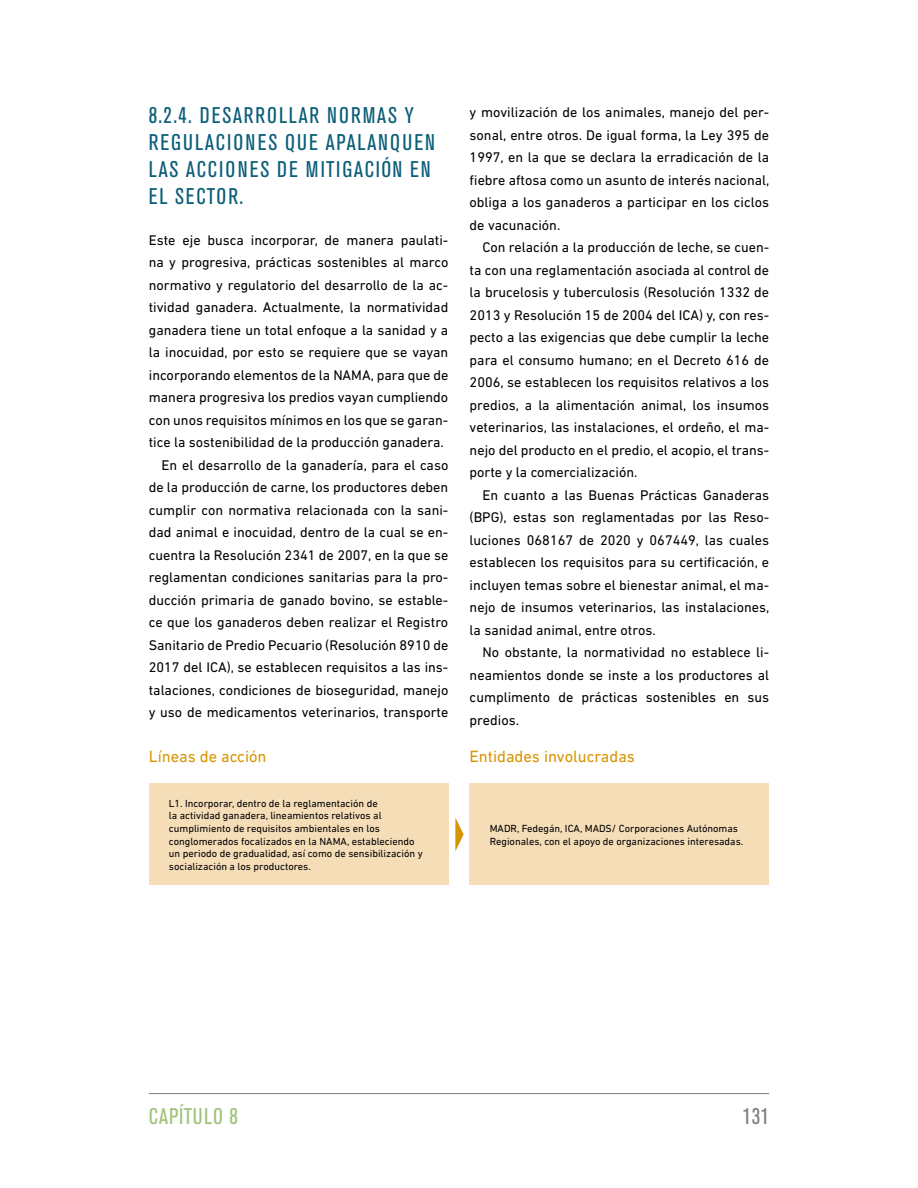
<style>
.page{position:relative;width:918px;height:1188px;background:#fff}
.page>*{position:absolute;margin:0;border:0;box-sizing:border-box;transform-origin:0 0}
.t1{font:condensed 22.5px/27px "Akzidenz Grotesk BE";letter-spacing:.08em;color:#0c5e79}
.t2{font:condensed 22.5px "Akzidenz Grotesk BE";letter-spacing:.045em;color:#a1c37b}
.t3{font:condensed 22.5px "Akzidenz Grotesk BE";color:#818080}
.t4{font:16.5px "DIN Next LT Pro";color:#d79400}
.t5{font:14.25px/22.5px "DIN Next LT Pro";color:#000;text-align:justify}
.t6{font:10.5px/12.6px "DIN Next LT Pro";color:#000}
</style>
<div class="page">
<hr style="left:149px;top:1093px;width:620px;height:1px;background:#818080">
<div style="left:149px;top:784px;width:299px;height:101px;background:#f5ddb8"></div>
<div style="left:470px;top:784px;width:299px;height:101px;background:#f5ddb8"></div>
<svg style="left:455px;top:818px;width:9px;height:33px"></svg>
<h1 class="t1" style="left:149px;top:102px;width:288px">8.2.4. DESARROLLAR NORMAS Y<br>REGULACIONES QUE APALANQUEN<br>LAS ACCIONES DE MITIGACIÓN EN<br>EL SECTOR.</h1>
<p class="t5" style="left:149px;top:228px;width:301px">Este eje busca incorporar, de manera paulati-</p>
<p class="t5" style="left:149px;top:251px;width:301px">na y progresiva, prácticas sostenibles al marco</p>
<p class="t5" style="left:149px;top:273px;width:301px">normativo y regulatorio del desarrollo de la ac-</p>
<p class="t5" style="left:149px;top:296px;width:301px">tividad ganadera. Actualmente, la normatividad</p>
<p class="t5" style="left:149px;top:318px;width:301px">ganadera tiene un total enfoque a la sanidad y a</p>
<p class="t5" style="left:149px;top:341px;width:301px">la inocuidad, por esto se requiere que se vayan</p>
<p class="t5" style="left:149px;top:363px;width:301px">incorporando elementos de la NAMA, para que de</p>
<p class="t5" style="left:149px;top:386px;width:301px">manera progresiva los predios vayan cumpliendo</p>
<p class="t5" style="left:149px;top:408px;width:301px">con unos requisitos mínimos en los que se garan-</p>
<p class="t5" style="left:149px;top:431px;width:297px">tice la sostenibilidad de la producción ganadera.</p>
<p class="t5" style="left:162px;top:453px;width:288px">En el desarrollo de la ganadería, para el caso</p>
<p class="t5" style="left:149px;top:476px;width:301px">de la producción de carne, los productores deben</p>
<p class="t5" style="left:149px;top:498px;width:301px">cumplir con normativa relacionada con la sani-</p>
<p class="t5" style="left:149px;top:521px;width:301px">dad animal e inocuidad, dentro de la cual se en-</p>
<p class="t5" style="left:149px;top:543px;width:301px">cuentra la Resolución 2341 de 2007, en la que se</p>
<p class="t5" style="left:149px;top:566px;width:301px">reglamentan condiciones sanitarias para la pro-</p>
<p class="t5" style="left:149px;top:588px;width:301px">ducción primaria de ganado bovino, se estable-</p>
<p class="t5" style="left:149px;top:611px;width:301px">ce que los ganaderos deben realizar el Registro</p>
<p class="t5" style="left:149px;top:633px;width:301px">Sanitario de Predio Pecuario (Resolución 8910 de</p>
<p class="t5" style="left:149px;top:656px;width:301px">2017 del ICA), se establecen requisitos a las ins-</p>
<p class="t5" style="left:149px;top:678px;width:301px">talaciones, condiciones de bioseguridad, manejo</p>
<p class="t5" style="left:149px;top:701px;width:301px">y uso de medicamentos veterinarios, transporte</p>
<p class="t5" style="left:470px;top:101px;width:301px">y movilización de los animales, manejo del per&shy;sonal, entre otros. De igual forma, la Ley 395 de 1997, en la que se declara la erradicación de la fiebre aftosa como un asunto de interés nacional, obliga a los ganaderos a participar en los ciclos de vacunación.</p>
<p class="t5" style="left:470px;top:236px;width:301px;text-indent:13px">Con relación a la producción de leche, se cuen&shy;ta con una reglamentación asociada al control de la brucelosis y tuberculosis (Resolución 1332 de 2013 y Resolución 15 de 2004 del ICA) y, con res&shy;pecto a las exigencias que debe cumplir la leche para el consumo humano; en el Decreto 616 de 2006, se establecen los requisitos relativos a los predios, a la alimentación animal, los insumos veterinarios, las instalaciones, el ordeño, el ma&shy;nejo del producto en el predio, el acopio, el trans&shy;porte y la comercialización.</p>
<p class="t5" style="left:470px;top:483px;width:301px;text-indent:13px">En cuanto a las Buenas Prácticas Ganaderas (BPG), estas son reglamentadas por las Reso&shy;luciones 068167 de 2020 y 067449, las cuales establecen los requisitos para su certificación, e incluyen temas sobre el bienestar animal, el ma&shy;nejo de insumos veterinarios, las instalaciones, la sanidad animal, entre otros.</p>
<p class="t5" style="left:470px;top:641px;width:301px;text-indent:13px">No obstante, la normatividad no establece li&shy;neamientos donde se inste a los productores al cumplimento de prácticas sostenibles en sus predios.</p>
<p class="t4" style="left:149px;top:747px;width:119px">Líneas de acción</p>
<p class="t4" style="left:470px;top:747px;width:167px">Entidades involucradas</p>
<p class="t6" style="left:169px;top:797px;width:255px">L1. Incorporar, dentro de la reglamentación de<br>la actividad ganadera, lineamientos relativos al cumplimiento de requisitos ambientales en los conglomerados focalizados en la NAMA, estableciendo un periodo de gradualidad, así como de sensibilización y socialización a los productores.</p>
<p class="t6" style="left:490px;top:822px;width:255px">MADR, Fedegán, ICA, MADS/ Corporaciones Autónomas<br>Regionales, con el apoyo de organizaciones interesadas.</p>
<h1 class="t2" style="left:149px;top:1104px;width:90px">CAPÍTULO 8</h1>
<h1 class="t3" style="left:743px;top:1104px;width:28px">131</h1>
</div>
